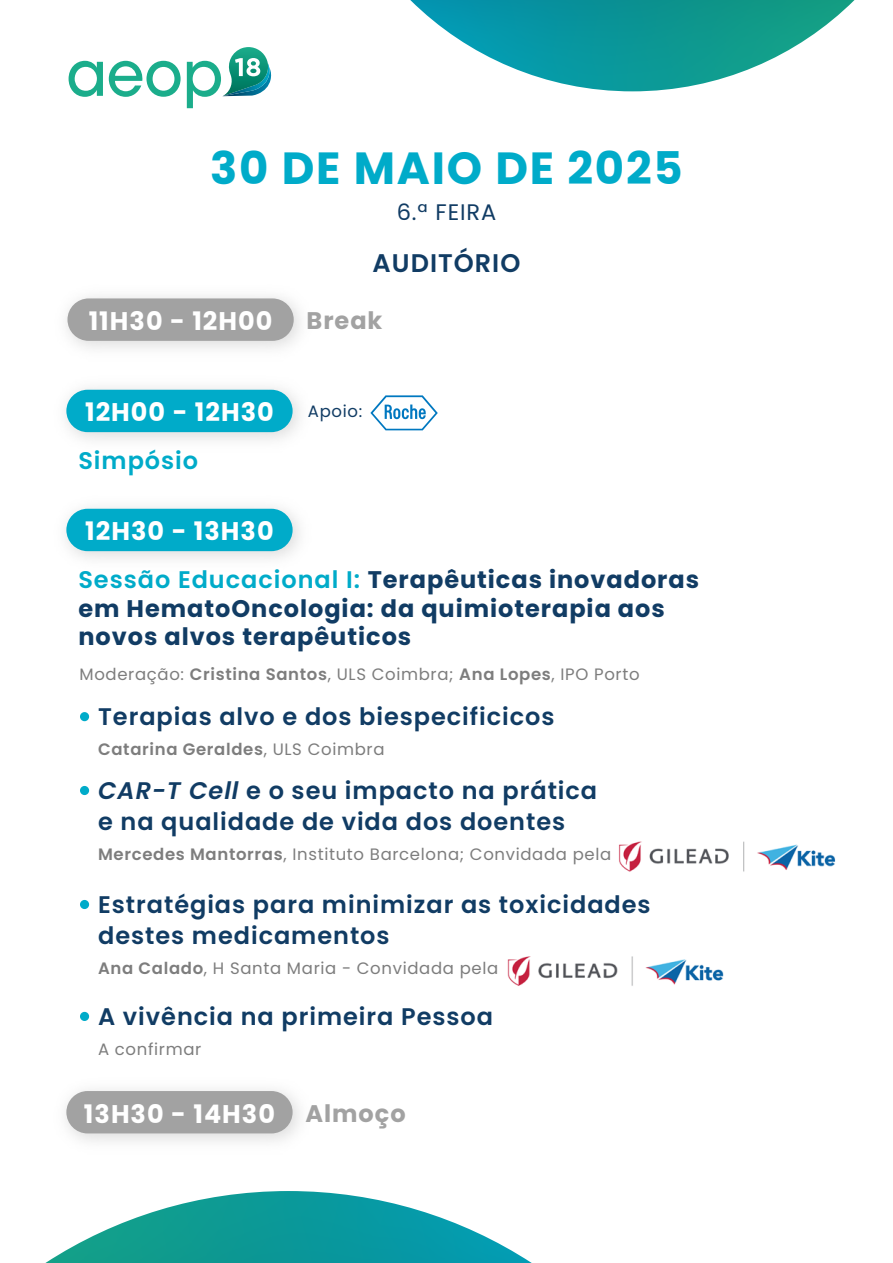
<style>
.page{position:relative;width:893px;height:1263px;background:#fff}
.page>*{position:absolute;margin:0;border:0;box-sizing:border-box;transform-origin:0 0}
.t1{font:500 62.55px "ITC Avant Garde Std";color:#1bad8b;scale:.94 1}
.t2{font:700 45px "Poppins";letter-spacing:.04em;color:#00abc9}
.t3{font:700 25.5px "Poppins";letter-spacing:.04em;color:#fff}
.t4{font:600 25.5px "Poppins";letter-spacing:.04em;color:#113c64}
.t5{font:600 24px/31.5px "Poppins";letter-spacing:.04em;color:#113c64}
.t6{font:700 24px/28.8px "Poppins";letter-spacing:.04em;color:#113c64}
.t7{font:600 24px "Poppins";letter-spacing:.04em;color:#00abc9}
.t8{font:700 24px "Poppins";letter-spacing:.04em;color:#a2a2a2}
.t9{font:22.5px "Poppins";letter-spacing:.04em;color:#113c64}
.t10{font:16.5px "Poppins";letter-spacing:.04em;color:#7d7d7d}
.t11{font:600 16.5px "Poppins";letter-spacing:.04em;color:#7d7d7d}
.t12{font:16.5px "Poppins";letter-spacing:.04em;color:#113c64}
.s1{font-weight:600;color:#00abc9}
.s2{font-weight:600}
.s3{font-weight:400}
.s4{font-style:italic}
.s5{font-size:24px;color:#a2a2a2}
</style>
<div class="page">
<svg style="left:45px;top:1191px;width:487px;height:72px"></svg>
<svg style="left:410px;top:0;width:444px;height:91px"></svg>
<svg style="left:223px;top:47px;width:48px;height:49px"></svg>
<img style="left:618px;top:841px;width:218px;height:31px">
<img style="left:507px;top:956px;width:217px;height:30px">
<div style="left:67px;top:298px;width:227px;height:43px;background:#a2a2a2;border-radius:21px"></div>
<img style="left:65px;top:507px;width:235px;height:52px">
<div style="left:66px;top:509px;width:227px;height:42px;background:#00abc9;border-radius:21px"></div>
<img style="left:65px;top:388px;width:235px;height:52px">
<div style="left:66px;top:390px;width:227px;height:42px;background:#00abc9;border-radius:21px"></div>
<svg style="left:370px;top:395px;width:68px;height:35px"></svg>
<div style="left:80px;top:712px;width:9px;height:9px;background:#00abc9;border-radius:50%"></div>
<div style="left:80px;top:786px;width:9px;height:9px;background:#00abc9;border-radius:50%"></div>
<div style="left:80px;top:1012px;width:9px;height:9px;background:#00abc9;border-radius:50%"></div>
<div style="left:80px;top:900px;width:9px;height:9px;background:#00abc9;border-radius:50%"></div>
<img style="left:65px;top:1090px;width:235px;height:52px">
<div style="left:66px;top:1091px;width:227px;height:42px;background:#a2a2a2;border-radius:21px"></div>
<h1 class="t1" style="left:66px;top:34px;width:168px">aeop</h1>
<h2 class="t2" style="left:210px;top:142px;width:474px">30 DE MAIO DE 2025</h2>
<p class="t9" style="left:397px;top:199px;width:101px">6.ª FEIRA</p>
<p class="t4" style="left:373px;top:248px;width:149px">AUDITÓRIO</p>
<p class="t3" style="left:89px;top:306px;width:185px">11H30 - 12H00</p>
<p class="t8" style="left:307px;top:307px;width:77px">Break</p>
<p class="t3" style="left:85px;top:398px;width:190px">12H00 - 12H30</p>
<p class="t12" style="left:308px;top:402px;width:56px">Apoio:</p>
<p class="t7" style="left:78px;top:446px;width:121px">Simpósio</p>
<p class="t3" style="left:85px;top:517px;width:190px">12H30 - 13H30</p>
<p class="t6" style="left:78px;top:565px;width:622px"><span class="s1">Sessão Educacional I:</span> Terapêuticas inovadoras em HematoOncologia: da quimioterapia aos novos alvos terapêuticos</p>
<p class="t10" style="left:80px;top:664px;width:562px">Moderação: <span class="s2">Cristina Santos</span>, ULS Coimbra; <span class="s2">Ana Lopes</span>, IPO Porto</p>
<p class="t5" style="left:98px;top:701px;width:458px">Terapias alvo e dos biespecificicos</p>
<p class="t11" style="left:98px;top:740px;width:288px">Catarina Geraldes<span class="s3">, ULS Coimbra</span></p>
<p class="t5" style="left:98px;top:775px;width:501px"><span class="s4">CAR-T Cell</span> e o seu impacto na prática e na qualidade de vida dos doentes</p>
<p class="t10" style="left:98px;top:845px;width:515px"><span class="s2">Mercedes Mantorras</span>, Instituto Barcelona; Convidada pela</p>
<p class="t5" style="left:98px;top:889px;width:554px">Estratégias para minimizar as toxicidades destes medicamentos</p>
<p class="t10" style="left:98px;top:959px;width:402px"><span class="s2">Ana Calado</span>, H Santa Maria - Convidada pela</p>
<p class="t5" style="left:98px;top:1001px;width:396px">A vivência na primeira Pessoa</p>
<p class="t10" style="left:98px;top:1039px;width:105px">A confirmar</p>
<p class="t3" style="left:84px;top:1099px;width:323px">13H30 - 14H30 <span class="s5">Almoço</span></p>
</div>
